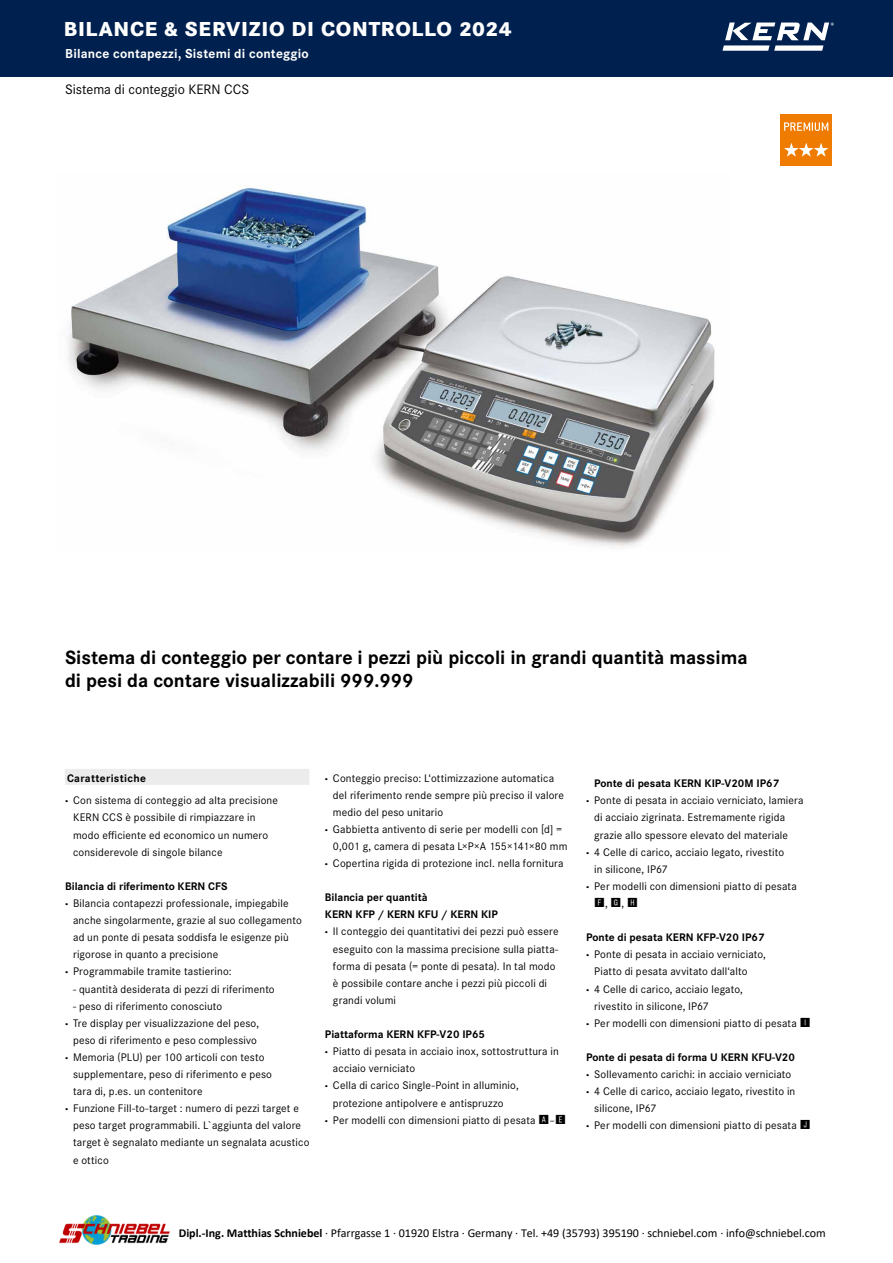
<style>
.page{position:relative;width:893px;height:1263px;background:#fff}
.page>*{position:absolute;margin:0;border:0;box-sizing:border-box;transform-origin:0 0}
.t1{font:800 21px "Corporate S Pro";letter-spacing:.035em;color:#fff}
.t2{font:700 19.95px/22.8px "Corporate S Pro";color:#000}
.t3{font:14.25px "Corporate S Pro";color:#000}
.t4{font:700 13.5px "Corporate S Pro";letter-spacing:.015em;color:#fff}
.t5{font:12.45px "Square Frame Neg";color:#000}
.t6{font:12px "Calibri";letter-spacing:-.005em;color:#000}
.t7{font:12px "Corporate S Pro";letter-spacing:.015em;color:#000}
.t8{font:11.4px/17.1px "Corporate S Pro";letter-spacing:.015em;color:#000}
.t9{font:700 11.4px "Corporate S Pro";color:#000}
.s1{font-weight:700}
.s2{font-weight:800}
.s3{font-family:"Square Frame Neg";font-size:12.45px}
.s4{font-family:"Corporate S Pro";font-size:11.4px}
</style>
<div class="page">
<img style="left:68px;top:186px;width:647px;height:361px">
<div style="left:781px;top:114px;width:51px;height:51px;background:#ef7c00"></div>
<svg style="left:784px;top:122px;width:44px;height:9px"></svg>
<svg style="left:784px;top:143px;width:44px;height:14px"></svg>
<div style="left:65px;top:769px;width:244px;height:16px;background:#ececec"></div>
<div style="left:0;top:0;width:893px;height:76px;background:#00214f"></div>
<svg style="left:722px;top:23px;width:112px;height:28px"></svg>
<img style="left:59px;top:1215px;width:111px;height:30px">
<h1 class="t1" style="left:64px;top:12px;width:449px">BILANCE &amp; SERVIZIO DI CONTROLLO 2024</h1>
<p class="t4" style="left:65px;top:43px;width:245px">Bilance contapezzi, Sistemi di conteggio</p>
<p class="t3" style="left:65px;top:79px;width:186px">Sistema di conteggio KERN CCS</p>
<h2 class="t2" style="left:65px;top:645px;width:684px">Sistema di conteggio per contare i pezzi più piccoli in grandi quantità massima di pesi da contare visualizzabili 999.999</h2>
<p class="t8" style="left:65px;top:765px;width:215px;line-height:22.8px"><span class="s1">Caratteristiche<br></span><span class="s2">·</span> Con sistema di conteggio ad alta precisione</p>
<p class="t8" style="left:73px;top:808px;width:197px">KERN CCS è possibile di rimpiazzare in modo efficiente ed economico un numero considerevole di singole bilance</p>
<p class="t9" style="left:65px;top:877px;width:164px">Bilancia di riferimento KERN CFS</p>
<p class="t8" style="left:65px;top:894px;width:225px"><span class="s2">·</span> Bilancia contapezzi professionale, impiegabile</p>
<p class="t8" style="left:73px;top:911px;width:230px">anche singolarmente, grazie al suo collegamento</p>
<p class="t8" style="left:73px;top:928px;width:217px">ad un ponte di pesata soddisfa le esigenze più</p>
<p class="t8" style="left:73px;top:945px;width:147px">rigorose in quanto a precisione</p>
<p class="t8" style="left:65px;top:962px;width:168px"><span class="s2">·</span> Programmabile tramite tastierino:</p>
<p class="t8" style="left:73px;top:979px;width:203px">- quantità desiderata di pezzi di riferimento</p>
<p class="t8" style="left:73px;top:996px;width:151px">- peso di riferimento conosciuto</p>
<p class="t8" style="left:65px;top:1013px;width:196px"><span class="s2">·</span> Tre display per visualizzazione del peso,</p>
<p class="t8" style="left:73px;top:1031px;width:185px">peso di riferimento e peso complessivo</p>
<p class="t8" style="left:65px;top:1048px;width:201px"><span class="s2">·</span> Memoria (PLU) per 100 articoli con testo</p>
<p class="t8" style="left:73px;top:1065px;width:200px">supplementare, peso di riferimento e peso</p>
<p class="t8" style="left:73px;top:1082px;width:131px">tara di, p.es. un contenitore</p>
<p class="t8" style="left:65px;top:1099px;width:235px"><span class="s2">·</span> Funzione Fill-to-target : numero di pezzi target e</p>
<p class="t8" style="left:73px;top:1116px;width:230px">peso target programmabili. L`aggiunta del valore</p>
<p class="t8" style="left:73px;top:1133px;width:238px">target è segnalato mediante un segnalata acustico</p>
<p class="t8" style="left:73px;top:1150px;width:37px">e ottico</p>
<p class="t8" style="left:325px;top:768px;width:231px"><span class="s2">·</span> Conteggio preciso: L‘ottimizzazione automatica</p>
<p class="t8" style="left:333px;top:785px;width:233px">del riferimento rende sempre più preciso il valore</p>
<p class="t8" style="left:333px;top:803px;width:112px">medio del peso unitario</p>
<p class="t8" style="left:325px;top:820px;width:239px"><span class="s2">·</span> Gabbietta antivento di serie per modelli con [d] =</p>
<p class="t8" style="left:333px;top:837px;width:236px">0,001 g, camera di pesata L×P×A 155×141×80 mm</p>
<p class="t8" style="left:325px;top:854px;width:240px"><span class="s2">·</span> Copertina rigida di protezione incl. nella fornitura</p>
<p class="t9" style="left:325px;top:888px;width:104px">Bilancia per quantità</p>
<p class="t9" style="left:325px;top:906px;width:175px">KERN KFP / KERN KFU / KERN KIP</p>
<p class="t8" style="left:325px;top:922px;width:235px"><span class="s2">·</span> Il conteggio dei quantitativi dei pezzi può essere</p>
<p class="t8" style="left:333px;top:939px;width:227px">eseguito con la massima precisione sulla piatta-</p>
<p class="t8" style="left:333px;top:956px;width:224px">forma di pesata (= ponte di pesata). In tal modo</p>
<p class="t8" style="left:333px;top:974px;width:216px">è possibile contare anche i pezzi più piccoli di</p>
<p class="t8" style="left:333px;top:991px;width:65px">grandi volumi</p>
<p class="t9" style="left:325px;top:1025px;width:162px">Piattaforma KERN KFP-V20 IP65</p>
<p class="t8" style="left:325px;top:1042px;width:235px"><span class="s2">·</span> Piatto di pesata in acciaio inox, sottostruttura in</p>
<p class="t8" style="left:333px;top:1059px;width:84px">acciaio verniciato</p>
<p class="t8" style="left:325px;top:1076px;width:195px"><span class="s2">·</span> Cella di carico Single-Point in alluminio,</p>
<p class="t8" style="left:333px;top:1093px;width:172px">protezione antipolvere e antispruzzo</p>
<p class="t8" style="left:325px;top:1110px;width:243px"><span class="s2">·</span> Per modelli con dimensioni piatto di pesata <span class="s3">A</span>–<span class="s3">E</span></p>
<p class="t9" style="left:594px;top:774px;width:186px">Ponte di pesata KERN KIP-V20M IP67</p>
<p class="t8" style="left:586px;top:791px;width:219px"><span class="s2">·</span> Ponte di pesata in acciaio verniciato, lamiera</p>
<p class="t8" style="left:594px;top:808px;width:192px">di acciaio zigrinata. Estremamente rigida</p>
<p class="t8" style="left:594px;top:825px;width:195px">grazie allo spessore elevato del materiale</p>
<p class="t8" style="left:586px;top:842px;width:199px"><span class="s2">·</span> 4 Celle di carico, acciaio legato, rivestito</p>
<p class="t8" style="left:594px;top:860px;width:75px">in silicone, IP67</p>
<p class="t8" style="left:586px;top:877px;width:212px"><span class="s2">·</span> Per modelli con dimensioni piatto di pesata</p>
<p class="t5" style="left:594px;top:895px;width:45px">F<span class="s4">,</span> G<span class="s4">,</span> H</p>
<p class="t9" style="left:586px;top:928px;width:180px">Ponte di pesata KERN KFP-V20 IP67</p>
<p class="t8" style="left:586px;top:945px;width:181px"><span class="s2">·</span> Ponte di pesata in acciaio verniciato,</p>
<p class="t8" style="left:594px;top:962px;width:155px">Piatto di pesata avvitato dall‘alto</p>
<p class="t8" style="left:586px;top:979px;width:158px"><span class="s2">·</span> 4 Celle di carico, acciaio legato,</p>
<p class="t8" style="left:594px;top:996px;width:116px">rivestito in silicone, IP67</p>
<p class="t8" style="left:586px;top:1013px;width:226px"><span class="s2">·</span> Per modelli con dimensioni piatto di pesata <span class="s3">I</span></p>
<p class="t9" style="left:586px;top:1048px;width:210px">Ponte di pesata di forma U KERN KFU-V20</p>
<p class="t8" style="left:586px;top:1065px;width:207px"><span class="s2">·</span> Sollevamento carichi: in acciaio verniciato</p>
<p class="t8" style="left:586px;top:1082px;width:211px"><span class="s2">·</span> 4 Celle di carico, acciaio legato, rivestito in</p>
<p class="t8" style="left:594px;top:1099px;width:64px">silicone, IP67</p>
<p class="t8" style="left:586px;top:1116px;width:226px"><span class="s2">·</span> Per modelli con dimensioni piatto di pesata <span class="s3">J</span></p>
<p class="t6" style="left:179px;top:1228px;width:649px"><span class="s1">Dipl.-Ing. Matthias Schniebel</span> · Pfarrgasse 1 · 01920 Elstra · Germany · Tel. +49 (35793) 395190 · schniebel.com · info@schniebel.com</p>
<p class="t7" style="left:64px;top:1227px;width:650px">KERN &amp; SOHN GmbH · Ziegelei 1 · 72336 Balingen · Allemagne · Tel. +49 7433 9933 - 0 · www.kern-sohn.com · info@kern-sohn.com</p>
</div>
